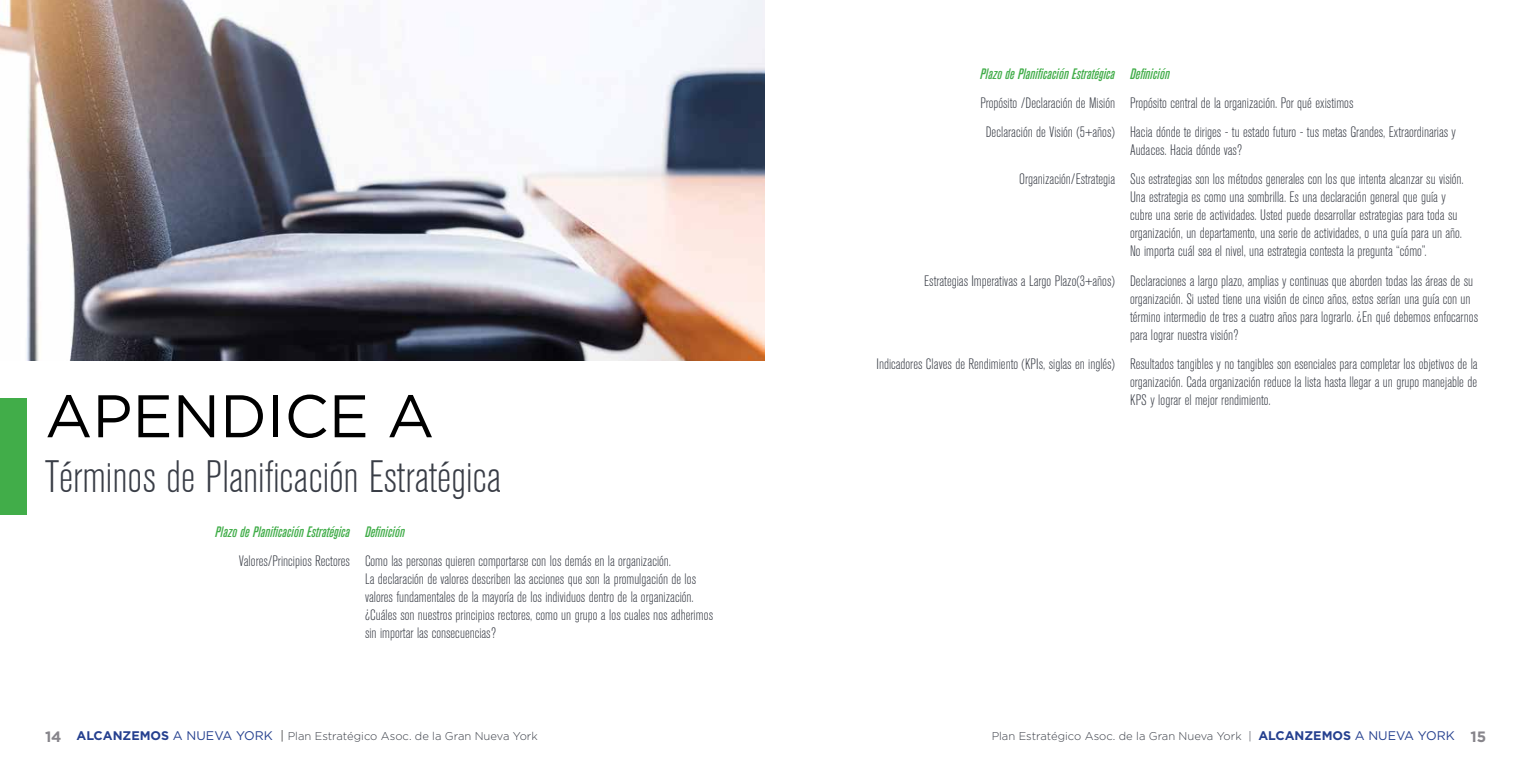
<style>
.page{position:relative;width:1530px;height:765px;background:#fff}
.page>*{position:absolute;margin:0;border:0;box-sizing:border-box;transform-origin:0 0}
.t1{font:60px "Gotham";color:#000}
.t2{font:300 condensed 45px "Akzidenz Grotesk BE";color:#393d46}
.t3{font:300 condensed 15px/18px "Akzidenz Grotesk BE";color:#393d46}
.t4{font:italic 500 condensed 15px "Akzidenz Grotesk BE";color:#41ad49}
.t5{font:300 11.25px "Gotham";color:#393d46}
.s1{font-weight:700;font-size:15px;color:#87858b}
.s2{font-weight:700;font-size:12.5px;color:#25408f}
.s3{font-weight:400;font-size:12.5px;color:#25408f}
.s4{font-size:12.5px;color:#000}
</style>
<div class="page">
<img style="left:0;top:0;width:765px;height:361px">
<div style="left:0;top:398px;width:27px;height:117px;background:#41ad49"></div>
<h1 class="t1" style="left:45px;top:378px;width:391px">APENDICE A</h1>
<h2 class="t2" style="left:45px;top:453px;width:458px">Términos de Planificación Estratégica</h2>
<p class="t4" style="left:215px;top:523px;width:191px">Plazo de Planificación Estratégica Definición</p>
<p class="t3" style="left:365px;top:552px;width:350px;text-indent:-126px">Valores/Principios Rectores Como las personas quieren comportarse con los demás en la organización.<br>La declaración de valores describen las acciones que son la promulgación de los valores fundamentales de la mayoría de los individuos dentro de la organización. ¿Cuáles son nuestros principios rectores, como un grupo a los cuales nos adherimos sin importar las consecuencias?</p>
<p class="t5" style="left:45px;top:729px;width:494px"><span class="s1">14</span> <span class="s2">ALCANZEMOS</span> <span class="s3">A NUEVA YORK</span> <span class="s4">|</span> Plan Estratégico Asoc. de la Gran Nueva York</p>
<p class="t4" style="left:980px;top:65px;width:191px">Plazo de Planificación Estratégica Definición</p>
<p class="t3" style="left:986px;top:89px;width:472px;line-height:29.2px;text-indent:-5px">Propósito /Declaración de Misión Propósito central de la organización. Por qué existimos<br>Declaración de Visión (5+años) Hacia dónde te diriges - tu estado futuro - tus metas Grandes, Extraordinarias y</p>
<p class="t3" style="left:1019px;top:136px;width:446px;line-height:29.2px;text-indent:111px">Audaces. Hacia dónde vas?<br>Organización/Estrategia Sus estrategias son los métodos generales con los que intenta alcanzar su visión.</p>
<p class="t3" style="left:1130px;top:189px;width:334px">Una estrategia es como una sombrilla. Es una declaración general que guía y cubre una serie de actividades. Usted puede desarrollar estrategias para toda su organización, un departamento, una serie de actividades, o una guía para un año.<br>No importa cuál sea el nivel, una estrategia contesta la pregunta “cómo”.</p>
<p class="t3" style="left:1130px;top:272px;width:350px;text-indent:-206px">Estrategias Imperativas a Largo Plazo(3+años) Declaraciones a largo plazo, amplias y continuas que aborden todas las áreas de su organización. Si usted tiene una visión de cinco años, estos serían una guía con un término intermedio de tres a cuatro años para lograrlo. ¿En qué debemos enfocarnos para lograr nuestra visión?</p>
<p class="t3" style="left:1130px;top:355px;width:349px;text-align:justify;text-indent:-254px">Indicadores Claves de Rendimiento (KPIs, siglas en inglés) Resultados tangibles y no tangibles son esenciales para completar los objetivos de la organización. Cada organización reduce la lista hasta llegar a un grupo manejable de KPS y lograr el mejor rendimiento.</p>
<p class="t5" style="left:992px;top:729px;width:496px">Plan Estratégico Asoc. de la Gran Nueva York | <span class="s2">ALCANZEMOS</span> <span class="s3">A NUEVA YORK</span> <span class="s1">15</span></p>
</div>
